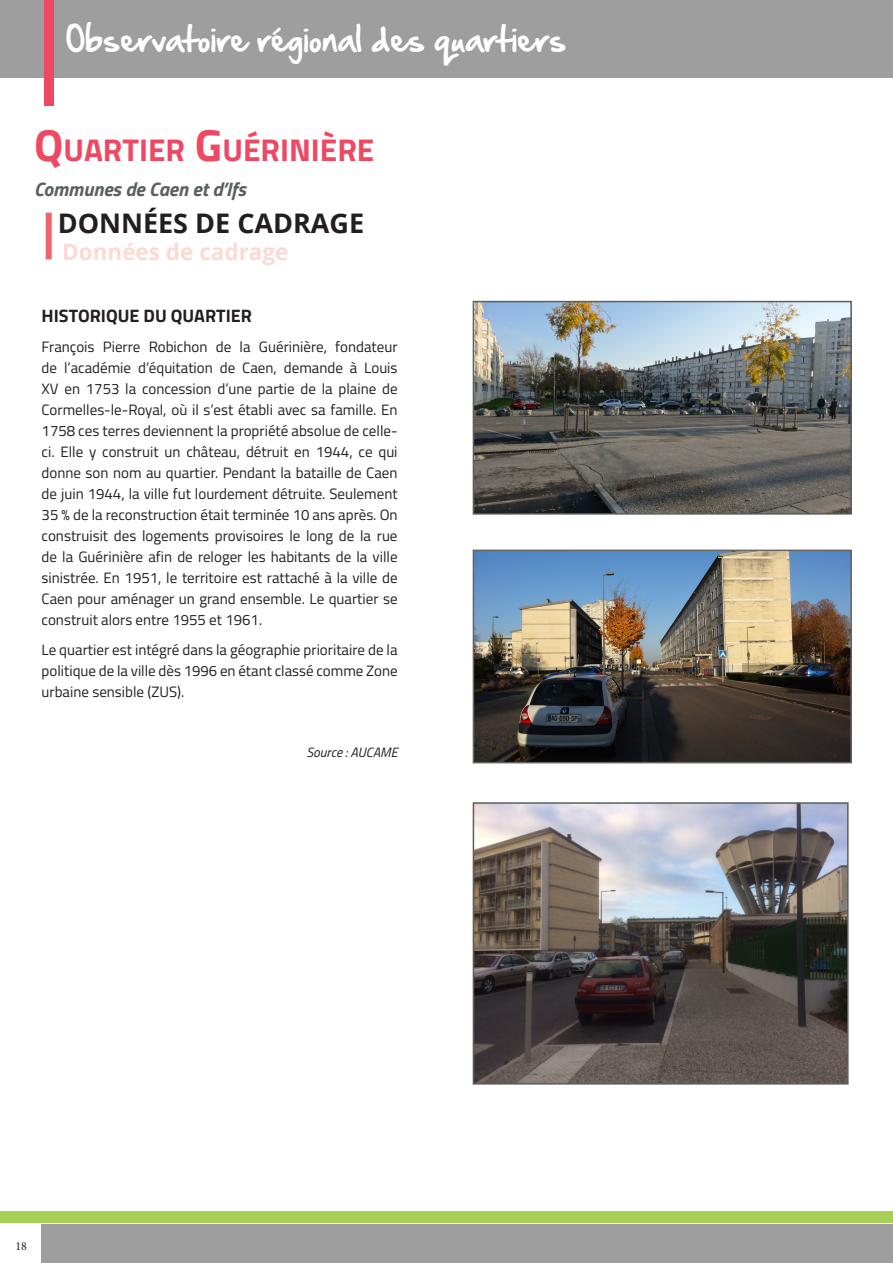
<style>
.page{position:relative;width:893px;height:1263px;background:#fff}
.page>*{position:absolute;margin:0;border:0;box-sizing:border-box;transform-origin:0 0}
.t1{font:700 31.5px "Titillium Web";color:#ef4862}
.t2{font:30px "Hand Of Sean";color:#fff}
.En-tête_de_page_-_No{font:700 27px "Open Sans";color:#231f20}
.Texte_bleu_-_Aligner{font:700 22.5px "Open Sans";color:#fcd9d4}
.t3{font:italic 700 19.5px "Titillium Web";color:#5b5f60}
.Texte_de_corps_de_pa{font:700 18px "Titillium Web";color:#231f20}
.Texte_de_corps_de_pa-2{font:15px/21px "Titillium Web";color:#231f20;text-align:justify}
.Texte_de_corps_de_pa-3{font:italic 13.5px "Titillium Web";color:#231f20}
.t4{font:12px "Minion Pro";color:#231f20}
.s1{font-size:45px}
</style>
<div class="page">
<div style="left:0;top:0;width:893px;height:77px;background:#9f9e9f"></div>
<div style="left:42px;top:1224px;width:851px;height:39px;background:#9f9e9f"></div>
<div style="left:0;top:1212px;width:893px;height:11px;background:#a8d054"></div>
<div style="left:44px;top:0;width:10px;height:105px;background:#ef4862"></div>
<div style="left:46px;top:213px;width:6px;height:46px;background:#f0636e"></div>
<img style="left:476px;top:304px;width:373px;height:208px">
<div style="left:473px;top:301px;width:379px;height:214px;border:2px solid #5b5f60"></div>
<img style="left:476px;top:553px;width:373px;height:207px">
<div style="left:473px;top:550px;width:379px;height:213px;border:2px solid #656565"></div>
<img style="left:476px;top:805px;width:370px;height:276px">
<div style="left:473px;top:802px;width:376px;height:282px;border:2px solid #5b5f60"></div>
<h2 class="t2" style="left:66px;top:12px;width:502px">Observatoire régional des quartiers</h2>
<p class="t1" style="left:34px;top:126px;width:342px"><span class="s1">Q</span>UARTIER <span class="s1">G</span>UÉRINIÈRE</p>
<p class="t3" style="left:34px;top:174px;width:213px">Communes de Caen et d’Ifs</p>
<p class="En-tête_de_page_-_No" style="left:58px;top:204px;width:308px">DONNÉES DE CADRAGE</p>
<p class="Texte_bleu_-_Aligner" style="left:62px;top:236px;width:228px">Données de cadrage</p>
<p class="Texte_de_corps_de_pa" style="left:42px;top:302px;width:212px">HISTORIQUE DU QUARTIER</p>
<p class="Texte_de_corps_de_pa-2" style="left:42px;top:336px;width:358px">François Pierre Robichon de la Guérinière, fondateur de l’académie d’équitation de Caen, demande à Louis XV en 1753 la concession d’une partie de la plaine de Cormelles-le-Royal, où il s’est établi avec sa famille. En 1758 ces terres deviennent la propriété absolue de celle&shy;ci. Elle y construit un château, détruit en 1944, ce qui donne son nom au quartier. Pendant la bataille de Caen de juin 1944, la ville fut lourdement détruite. Seulement 35 % de la reconstruction était terminée 10 ans après. On construisit des logements provisoires le long de la rue de la Guérinière afin de reloger les habitants de la ville sinistrée. En 1951, le territoire est rattaché à la ville de Caen pour aménager un grand ensemble. Le quartier se construit alors entre 1955 et 1961.</p>
<p class="Texte_de_corps_de_pa-2" style="left:42px;top:639px;width:358px">Le quartier est intégré dans la géographie prioritaire de la politique de la ville dès 1996 en étant classé comme Zone urbaine sensible (ZUS).</p>
<p class="Texte_de_corps_de_pa-3" style="left:307px;top:743px;width:93px">Source : AUCAME</p>
<p class="t4" style="left:16px;top:1238px;width:13px">18</p>
</div>
